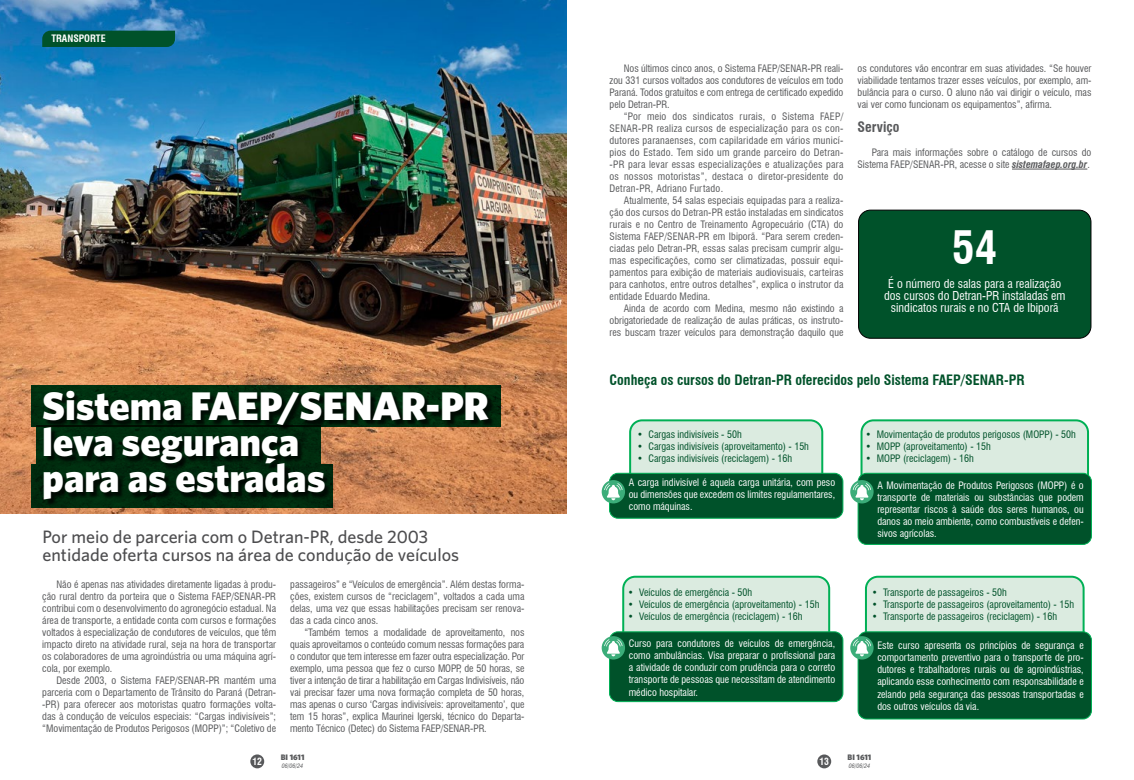
<style>
.page{position:relative;width:1134px;height:780px;background:#fff}
.page>*{position:absolute;margin:0;border:0;box-sizing:border-box;transform-origin:0 0}
.t1{font:700 condensed 45px "Swiss 721 BT";color:#fff}
.t2{font:900 40px/36px "Whitney HTF";color:#fff}
.t3{font:500 18px/18px "Whitney HTF";color:#4d4d4f}
.t4{font:700 condensed 14px "Swiss 721 BT";color:#00522a}
.t5{font:700 condensed 14px "Swiss 721 BT";color:#58595b}
.t6{font:condensed 12px/12px "Swiss 721 BT";color:#fff;text-align:center}
.t7{font:condensed 10px/12px "Swiss 721 BT";color:#58595b;text-align:justify}
.t8{font:condensed 10px/12px "Swiss 721 BT";color:#fff;text-align:justify}
.t9{font:condensed 10px "Swiss 721 BT";color:#00522a}
.t10{font:700 condensed 10px "Swiss 721 BT";color:#fff}
.t11{font:700 condensed 9.6px "Swiss 721 BT";color:#fff}
.t12{font:900 8px "Whitney HTF";color:#58595b}
.t13{font:italic condensed 6px "Swiss 721 BT";color:#58595b}
.s1{font-weight:700;font-style:italic}
</style>
<div class="page">
<img style="left:0;top:0;width:567px;height:513px">
<div style="left:31px;top:385px;width:470px;height:41px;background:#002e0f"></div>
<div style="left:36px;top:426px;width:285px;height:38px;background:#002e0f"></div>
<div style="left:31px;top:464px;width:302px;height:43px;background:#00280d"></div>
<div style="left:45px;top:392px;width:451px;height:114px;background:#000;opacity:.75"></div>
<div style="left:42px;top:31px;width:133px;height:16px;background:#00522a"></div>
<div style="left:858px;top:210px;width:233px;height:128px;background:#00522a;border-radius:12px"></div>
<div style="left:858px;top:209px;width:233px;height:130px;border:1px solid #000;border-radius:12px"></div>
<div style="left:630px;top:420px;width:192px;height:78px;background:#dbebe0;border-radius:12px"></div>
<div style="left:629px;top:419px;width:194px;height:80px;border:2px solid #00b055;border-radius:12px"></div>
<div style="left:623px;top:576px;width:206px;height:80px;background:#dbebe0;border-radius:12px"></div>
<div style="left:622px;top:575px;width:208px;height:82px;border:2px solid #00b055;border-radius:12px"></div>
<div style="left:861px;top:420px;width:227px;height:80px;background:#dbebe0;border-radius:12px"></div>
<div style="left:860px;top:419px;width:229px;height:82px;border:2px solid #00b055;border-radius:12px"></div>
<div style="left:866px;top:576px;width:217px;height:82px;background:#dbebe0;border-radius:12px"></div>
<div style="left:865px;top:575px;width:219px;height:84px;border:2px solid #00b055;border-radius:12px"></div>
<div style="left:609px;top:473px;width:234px;height:45px;background:#00522a;border-radius:9px"></div>
<div style="left:609px;top:473px;width:234px;height:45px;border:1px solid #00b055;border-radius:9px"></div>
<div style="left:609px;top:631px;width:234px;height:70px;background:#00522a;border-radius:9px"></div>
<div style="left:609px;top:631px;width:234px;height:71px;border:1px solid #00b055;border-radius:9px"></div>
<div style="left:858px;top:473px;width:233px;height:71px;background:#00522a;border-radius:9px"></div>
<div style="left:857px;top:473px;width:235px;height:72px;border:1px solid #00b055;border-radius:9px"></div>
<div style="left:858px;top:631px;width:233px;height:88px;background:#00522a;border-radius:9px"></div>
<div style="left:857px;top:631px;width:235px;height:88px;border:1px solid #00b055;border-radius:9px"></div>
<div style="left:602px;top:480px;width:23px;height:23px;background:#3bad79;border-radius:50%"></div>
<svg style="left:604px;top:483px;width:18px;height:17px"></svg>
<div style="left:602px;top:636px;width:23px;height:23px;background:#3bad79;border-radius:50%"></div>
<svg style="left:604px;top:639px;width:18px;height:17px"></svg>
<svg style="left:850px;top:480px;width:24px;height:23px"></svg>
<svg style="left:853px;top:483px;width:18px;height:17px"></svg>
<svg style="left:850px;top:636px;width:24px;height:23px"></svg>
<svg style="left:853px;top:639px;width:18px;height:17px"></svg>
<hr style="left:1012px;top:169px;width:75px;height:1px;background:#58595b">
<div style="left:250px;top:754px;width:14px;height:14px;background:#58595b;border-radius:50%"></div>
<div style="left:817px;top:754px;width:14px;height:14px;background:#58595b;border-radius:50%"></div>
<p class="t10" style="left:51px;top:33px;width:56px">TRANSPORTE</p>
<h2 class="t2" style="left:42px;top:387px;width:448px">Sistema FAEP/SENAR-PR leva segurança<br>para as estradas</h2>
<h3 class="t3" style="left:43px;top:526px;width:418px">Por meio de parceria com o Detran-PR, desde 2003 entidade oferta cursos na área de condução de veículos</h3>
<p class="t7" style="left:42px;top:578px;width:235px;text-indent:14px">Não é apenas nas atividades diretamente ligadas à produ&shy;ção rural dentro da porteira que o Sistema FAEP/SENAR-PR contribui com o desenvolvimento do agronegócio estadual. Na área de transporte, a entidade conta com cursos e formações voltados à especialização de condutores de veículos, que têm impacto direto na atividade rural, seja na hora de transportar os colaboradores de uma agroindústria ou uma máquina agrí&shy;cola, por exemplo.</p>
<p class="t7" style="left:42px;top:674px;width:235px;text-indent:14px">Desde 2003, o Sistema FAEP/SENAR-PR mantém uma parceria com o Departamento de Trânsito do Paraná (Detran--PR) para oferecer aos motoristas quatro formações volta&shy;das à condução de veículos especiais: “Cargas indivisíveis”; “Movimentação de Produtos Perigosos (MOPP)”; “Coletivo de</p>
<p class="t7" style="left:290px;top:578px;width:236px">passageiros” e “Veículos de emergência”. Além destas forma&shy;ções, existem cursos de “reciclagem”, voltados a cada uma delas, uma vez que essas habilitações precisam ser renova&shy;das a cada cinco anos.</p>
<p class="t7" style="left:290px;top:626px;width:236px;text-indent:14px">“Também temos a modalidade de aproveitamento, nos quais aproveitamos o conteúdo comum nessas formações para o condutor que tem interesse em fazer outra especialização. Por exemplo, uma pessoa que fez o curso MOPP, de 50 horas, se tiver a intenção de tirar a habilitação em Cargas Indivisíveis, não vai precisar fazer uma nova formação completa de 50 horas, mas apenas o curso ‘Cargas indivisíveis: aproveitamento’, que tem 15 horas”, explica Maurinei Igerski, técnico do Departa&shy;mento Técnico (Detec) do Sistema FAEP/SENAR-PR.</p>
<p class="t11" style="left:252px;top:755px;width:11px">12</p>
<p class="t12" style="left:281px;top:752px;width:25px">BI 1611</p>
<p class="t13" style="left:282px;top:762px;width:23px">06/06/24</p>
<p class="t7" style="left:610px;top:62px;width:235px;text-indent:14px">Nos últimos cinco anos, o Sistema FAEP/SENAR-PR reali&shy;zou 331 cursos voltados aos condutores de veículos em todo Paraná. Todos gratuitos e com entrega de certificado expedido pelo Detran-PR.</p>
<p class="t7" style="left:610px;top:110px;width:235px;text-indent:14px">“Por meio dos sindicatos rurais, o Sistema FAEP/ SENAR-PR realiza cursos de especialização para os con&shy;dutores paranaenses, com capilaridade em vários municí&shy;pios do Estado. Tem sido um grande parceiro do Detran--PR para levar essas especializações e atualizações para os nossos motoristas”, destaca o diretor-presidente do Detran-PR, Adriano Furtado.</p>
<p class="t7" style="left:610px;top:194px;width:235px;text-indent:14px">Atualmente, 54 salas especiais equipadas para a realiza&shy;ção dos cursos do Detran-PR estão instaladas em sindicatos rurais e no Centro de Treinamento Agropecuário (CTA) do Sistema FAEP/SENAR-PR em Ibiporã. “Para serem creden&shy;ciadas pelo Detran-PR, essas salas precisam cumprir algu&shy;mas especificações, como ser climatizadas, possuir equi&shy;pamentos para exibição de materiais audiovisuais, carteiras para canhotos, entre outros detalhes”, explica o instrutor da entidade Eduardo Medina.</p>
<p class="t7" style="left:610px;top:302px;width:235px;text-indent:14px">Ainda de acordo com Medina, mesmo não existindo a obrigatoriedade de realização de aulas práticas, os instruto&shy;res buscam trazer veículos para demonstração daquilo que</p>
<p class="t7" style="left:857px;top:62px;width:235px">os condutores vão encontrar em suas atividades. “Se houver viabilidade tentamos trazer esses veículos, por exemplo, am&shy;bulância para o curso. O aluno não vai dirigir o veículo, mas vai ver como funcionam os equipamentos”, afirma.</p>
<h3 class="t5" style="left:857px;top:119px;width:43px">Serviço</h3>
<p class="t7" style="left:857px;top:146px;width:235px;text-align:right">Para mais informações sobre o catálogo de cursos do<br>Sistema FAEP/SENAR-PR, acesse o site <span class="s1">sistemafaep.org.br</span>.</p>
<h1 class="t1" style="left:952px;top:221px;width:46px">54</h1>
<p class="t6" style="left:884px;top:278px;width:183px">É o número de salas para a realização dos cursos do Detran-PR instaladas em sindicatos rurais e no CTA de Ibiporã</p>
<h3 class="t4" style="left:609px;top:372px;width:416px">Conheça os cursos do Detran-PR oferecidos pelo Sistema FAEP/SENAR-PR</h3>
<p class="t9" style="left:637px;top:428px;width:106px">• Cargas indivisíveis - 50h</p>
<p class="t9" style="left:637px;top:440px;width:173px">• Cargas indivisíveis (aproveitamento) - 15h</p>
<p class="t9" style="left:637px;top:452px;width:157px">• Cargas indivisíveis (reciclagem) - 16h</p>
<p class="t8" style="left:629px;top:476px;width:208px">A carga indivisível é aquela carga unitária, com peso ou dimensões que excedem os limites regulamentares, como máquinas.</p>
<p class="t9" style="left:865px;top:428px;width:212px">• Movimentação de produtos perigosos (MOPP) - 50h</p>
<p class="t9" style="left:865px;top:440px;width:127px">• MOPP (aproveitamento) - 15h</p>
<p class="t9" style="left:865px;top:452px;width:110px">• MOPP (reciclagem) - 16h</p>
<p class="t8" style="left:877px;top:479px;width:208px">A Movimentação de Produtos Perigosos (MOPP) é o transporte de materiais ou substâncias que podem representar riscos à saúde dos seres humanos, ou danos ao meio ambiente, como combustíveis e defen&shy;sivos agrícolas.</p>
<p class="t9" style="left:628px;top:586px;width:126px">• Veículos de emergência - 50h</p>
<p class="t9" style="left:628px;top:598px;width:193px">• Veículos de emergência (aproveitamento) - 15h</p>
<p class="t9" style="left:628px;top:610px;width:176px">• Veículos de emergência (reciclagem) - 16h</p>
<p class="t8" style="left:629px;top:637px;width:208px">Curso para condutores de veículos de emergência, como ambulâncias. Visa preparar o profissional para a atividade de conduzir com prudência para o correto transporte de pessoas que necessitam de atendimento médico hospitalar.</p>
<p class="t9" style="left:872px;top:586px;width:137px">• Transporte de passageiros - 50h</p>
<p class="t9" style="left:872px;top:598px;width:204px">• Transporte de passageiros (aproveitamento) - 15h</p>
<p class="t9" style="left:872px;top:610px;width:187px">• Transporte de passageiros (reciclagem) - 16h</p>
<p class="t8" style="left:877px;top:639px;width:208px">Este curso apresenta os princípios de segurança e comportamento preventivo para o transporte de pro&shy;dutores e trabalhadores rurais ou de agroindústrias, aplicando esse conhecimento com responsabilidade e zelando pela segurança das pessoas transportadas e dos outros veículos da via.</p>
<p class="t11" style="left:819px;top:755px;width:11px">13</p>
<p class="t12" style="left:847px;top:752px;width:25px">BI 1611</p>
<p class="t13" style="left:849px;top:762px;width:23px">06/06/24</p>
</div>
